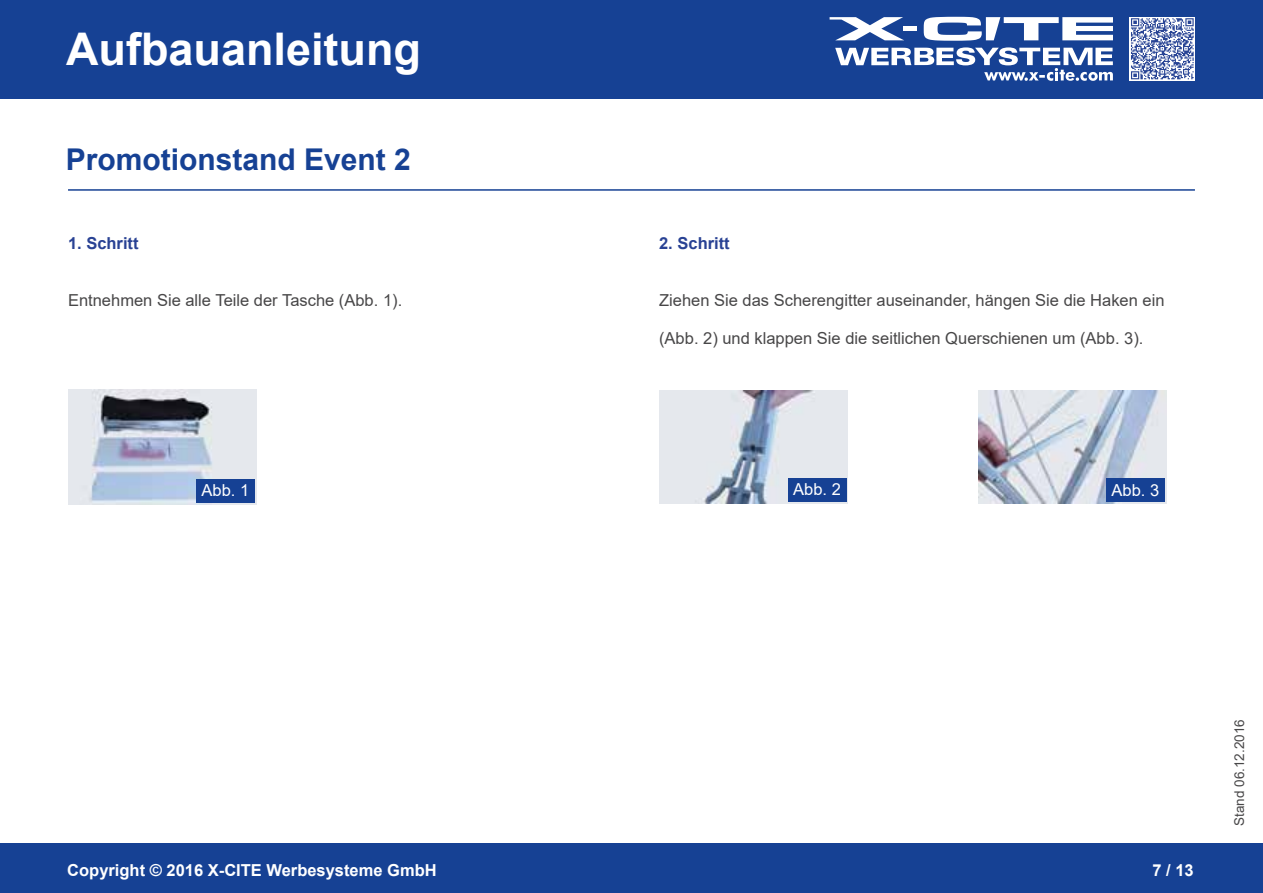
<style>
.page{position:relative;width:1263px;height:893px;background:#fff}
.page>*{position:absolute;margin:0;border:0;box-sizing:border-box;transform-origin:0 0}
.t1{font:700 45px "Arial";color:#fff}
.t2{font:700 30px "Arial";color:#164194}
.t3{font:16.5px "Arial";color:#484748}
.t4{font:700 16.5px "Arial";color:#fff}
.t5{font:700 16.5px "Arial";color:#294294}
.t6{font:16.5px "Arial";color:#fff}
.t7{font:13.5px "Arial";color:#484748}
</style>
<div class="page">
<div style="left:0;top:0;width:1263px;height:98px;background:#164194"></div>
<div style="left:0;top:844px;width:1263px;height:49px;background:#164194"></div>
<svg style="left:924px;top:17px;width:189px;height:24px"></svg>
<svg style="left:829px;top:17px;width:75px;height:23px"></svg>
<div style="left:903px;top:26px;width:14px;height:5px;background:#fff"></div>
<svg style="left:835px;top:47px;width:278px;height:34px"></svg>
<svg style="left:1130px;top:17px;width:65px;height:63px"></svg>
<svg style="left:1131px;top:18px;width:63px;height:61px"></svg>
<hr style="left:68px;top:189px;width:1127px;height:2px;background:#164194">
<img style="left:660px;top:390px;width:188px;height:113px">
<img style="left:978px;top:391px;width:188px;height:113px">
<img style="left:68px;top:390px;width:188px;height:114px">
<div style="left:197px;top:479px;width:58px;height:23px;background:#164194"></div>
<div style="left:788px;top:479px;width:58px;height:23px;background:#164194"></div>
<div style="left:1106px;top:479px;width:59px;height:23px;background:#164194"></div>
<h1 class="t1" style="left:66px;top:18px;width:357px">Aufbauanleitung</h1>
<h2 class="t2" style="left:66px;top:138px;width:347px">Promotionstand Event 2</h2>
<p class="t5" style="left:68px;top:231px;width:72px">1. Schritt</p>
<p class="t3" style="left:68px;top:289px;width:336px">Entnehmen Sie alle Teile der Tasche (Abb. 1).</p>
<p class="t5" style="left:659px;top:231px;width:72px">2. Schritt</p>
<p class="t3" style="left:659px;top:289px;width:507px">Ziehen Sie das Scherengitter auseinander, hängen Sie die Haken ein</p>
<p class="t3" style="left:659px;top:326px;width:486px">(Abb. 2) und klappen Sie die seitlichen Querschienen um (Abb. 3).</p>
<p class="t6" style="left:201px;top:479px;width:49px">Abb. 1</p>
<p class="t6" style="left:793px;top:478px;width:49px">Abb. 2</p>
<p class="t6" style="left:1111px;top:478px;width:49px">Abb. 3</p>
<p class="t4" style="left:67px;top:858px;width:371px">Copyright © 2016 X-CITE Werbesysteme GmbH</p>
<p class="t4" style="left:1152px;top:858px;width:43px">7 / 13</p>
<p class="t7" style="left:1230px;top:826px;width:108px;rotate:-90deg">Stand 06.12.2016</p>
</div>
